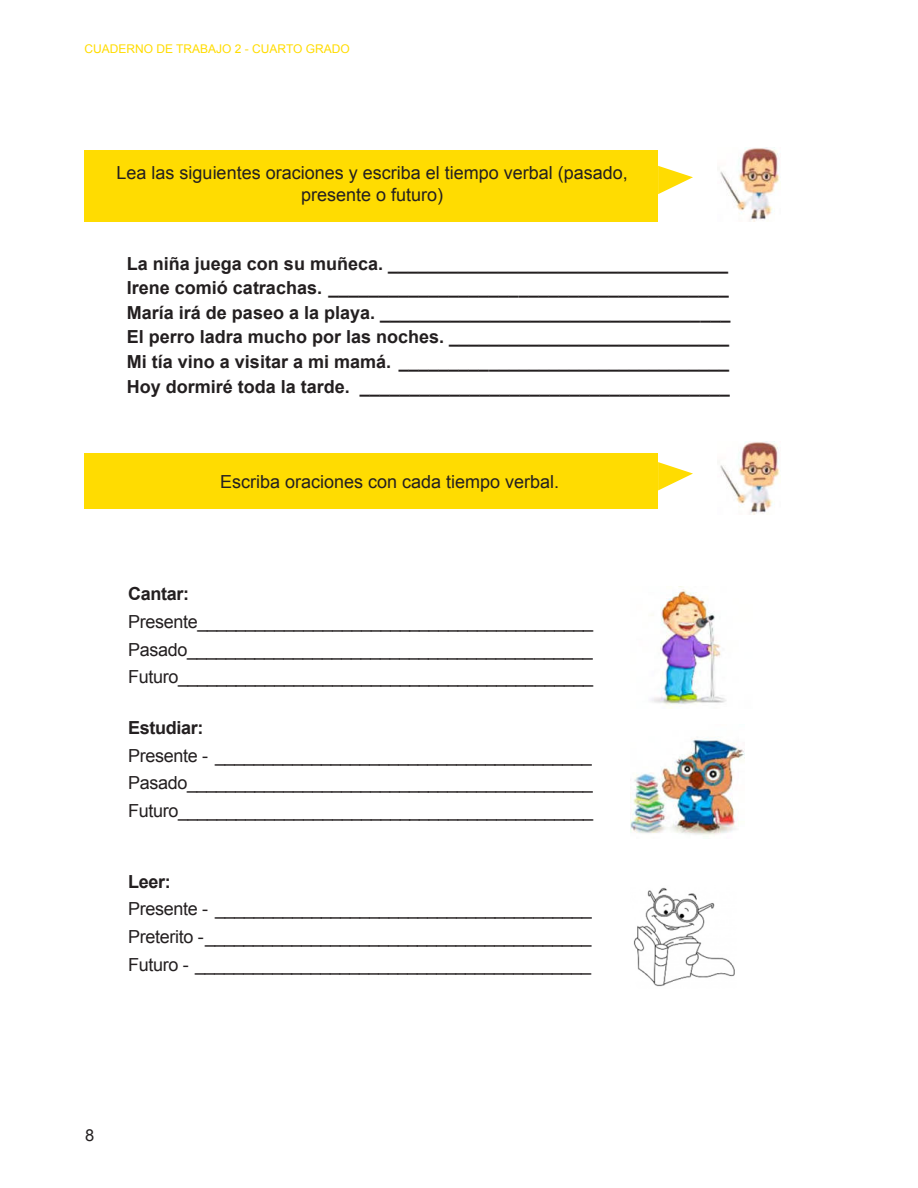
<style>
.page{position:relative;width:918px;height:1188px;background:#fff}
.page>*{position:absolute;margin:0;border:0;box-sizing:border-box;transform-origin:0 0}
.t1{font:18px/27.6px "Arial";color:#231f20;text-align:justify}
.t2{font:700 18px/24.6px "Arial";color:#231f20;text-align:justify}
.t3{font:700 18px "Arial";letter-spacing:-.02em;color:#231f20}
.t4{font:16.5px "Arial";color:#231f20}
.t5{font:12px "Arial";color:#ffdc01}
</style>
<div class="page">
<div style="left:85px;top:150px;width:573px;height:71px;background:#ffdc01"></div>
<svg style="left:658px;top:166px;width:35px;height:28px"></svg>
<img style="left:720px;top:148px;width:61px;height:73px">
<div style="left:85px;top:453px;width:573px;height:56px;background:#ffdc01"></div>
<svg style="left:658px;top:462px;width:35px;height:28px"></svg>
<img style="left:720px;top:441px;width:61px;height:74px">
<img style="left:650px;top:586px;width:76px;height:123px">
<img style="left:630px;top:739px;width:114px;height:96px">
<img style="left:633px;top:887px;width:102px;height:100px">
<p class="t5" style="left:85px;top:45px;width:267px">CUADERNO DE TRABAJO 2 - CUARTO GRADO</p>
<p class="t1" style="left:117px;top:163px;width:513px;line-height:21.6px;text-align:center">Lea las siguientes oraciones y escriba el tiempo verbal (pasado, presente o futuro)</p>
<p class="t2" style="left:127px;top:251px;width:605px">La niña juega con su muñeca. __________________________________ Irene comió catrachas. ________________________________________ María irá de paseo a la playa. ___________________________________ El perro ladra mucho por las noches. ____________________________ Mi tía vino a visitar a mi mamá. _________________________________ Hoy dormiré toda la tarde. _____________________________________</p>
<p class="t1" style="left:220px;top:469px;width:341px">Escriba oraciones con cada tiempo verbal.</p>
<p class="t2" style="left:128px;top:582px;width:62px">Cantar:</p>
<p class="t1" style="left:128px;top:610px;width:467px">Presente_________________________________________ Pasado__________________________________________ Futuro___________________________________________</p>
<p class="t3" style="left:128px;top:715px;width:77px">Estudiar:</p>
<p class="t1" style="left:128px;top:743px;width:467px">Presente - _______________________________________ Pasado__________________________________________ Futuro___________________________________________</p>
<p class="t2" style="left:128px;top:869px;width:44px">Leer:</p>
<p class="t1" style="left:128px;top:897px;width:465px">Presente - _______________________________________ Preterito - ________________________________________ Futuro - _________________________________________</p>
<p class="t4" style="left:85px;top:1129px;width:11px">8</p>
</div>
